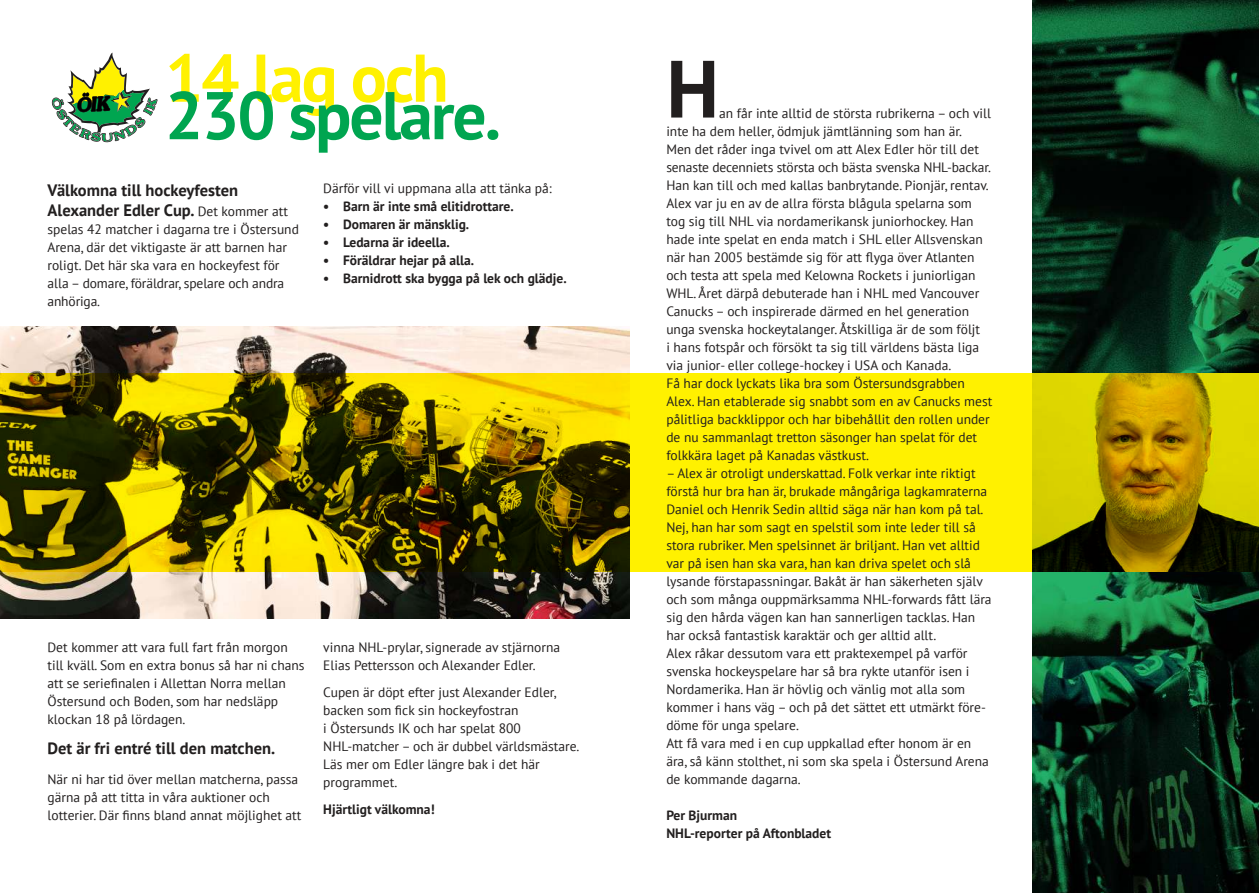
<style>
.page{position:relative;width:1259px;height:893px;background:#fff}
.page>*{position:absolute;margin:0;border:0;box-sizing:border-box;transform-origin:0 0}
.t1{font:700 81px "PT Sans";color:#221f1f}
.t2{font:700 67.35px "PT Sans";letter-spacing:-.03em;color:#00a550}
.t3{font:700 67.35px "PT Sans";letter-spacing:-.03em;color:#fff100}
.t4{font:700 16.5px/19.8px "PT Sans";color:#221f1f}
.t5{font:13.5px/18px "PT Sans";color:#221f1f}
.t6{font:700 13.5px/18px "PT Sans";color:#221f1f}
.s1{font-weight:400;font-size:13.5px}
</style>
<div class="page">
<img style="left:0;top:326px;width:629px;height:292px">
<img style="left:1032px;top:0;width:227px;height:893px">
<svg style="left:0;top:373px;width:1259px;height:198px;background:#a89900"></svg>
<svg style="left:52px;top:53px;width:105px;height:89px"></svg>
<h2 class="t3" style="left:165px;top:44px;width:285px">14 lag och</h2>
<h2 class="t2" style="left:165px;top:82px;width:338px">230 spelare.</h2>
<p class="t4" style="left:47px;top:181px;width:242px">Välkomna till hockeyfesten<br>Alexander Edler Cup. <span class="s1">Det kommer att</span></p>
<p class="t5" style="left:47px;top:221px;width:253px">spelas 42 matcher i dagarna tre i Östersund Arena, där det viktigaste är att barnen har roligt. Det här ska vara en hockeyfest för alla – domare, föräldrar, spelare och andra anhöriga.</p>
<p class="t5" style="left:323px;top:180px;width:230px">Därför vill vi uppmana alla att tänka på:</p>
<p class="t6" style="left:323px;top:198px;width:192px">• Barn är inte små elitidrottare.</p>
<p class="t6" style="left:323px;top:216px;width:147px">• Domaren är mänsklig.</p>
<p class="t6" style="left:323px;top:234px;width:128px">• Ledarna är ideella.</p>
<p class="t6" style="left:323px;top:252px;width:152px">• Föräldrar hejar på alla.</p>
<p class="t6" style="left:323px;top:270px;width:245px">• Barnidrott ska bygga på lek och glädje.</p>
<p class="t5" style="left:47px;top:638px;width:258px">Det kommer att vara full fart från morgon till kväll. Som en extra bonus så har ni chans att se seriefinalen i Allettan Norra mellan Östersund och Boden, som har nedsläpp klockan 18 på lördagen.</p>
<p class="t4" style="left:47px;top:738px;width:229px">Det är fri entré till den matchen.</p>
<p class="t5" style="left:47px;top:770px;width:255px">När ni har tid över mellan matcherna, passa gärna på att titta in våra auktioner och lotterier. Där finns bland annat möjlighet att</p>
<p class="t5" style="left:323px;top:638px;width:238px">vinna NHL-prylar, signerade av stjärnorna<br>Elias Pettersson och Alexander Edler.</p>
<p class="t5" style="left:323px;top:683px;width:258px">Cupen är döpt efter just Alexander Edler, backen som fick sin hockeyfostran<br>i Östersunds IK och har spelat 800<br>NHL-matcher – och är dubbel världsmästare.<br>Läs mer om Edler längre bak i det här programmet.</p>
<p class="t6" style="left:323px;top:800px;width:113px">Hjärtligt välkomna!</p>
<h1 class="t1" style="left:666px;top:48px;width:54px">H</h1>
<p class="t5" style="left:666px;top:104px;width:327px;text-indent:53px">an får inte alltid de största rubrikerna – och vill inte ha dem heller, ödmjuk jämtlänning som han är.<br>Men det råder inga tvivel om att Alex Edler hör till det senaste decenniets största och bästa svenska NHL-backar.<br>Han kan till och med kallas banbrytande. Pionjär, rentav.<br>Alex var ju en av de allra första blågula spelarna som tog sig till NHL via nordamerikansk juniorhockey. Han hade inte spelat en enda match i SHL eller Allsvenskan när han 2005 bestämde sig för att flyga över Atlanten och testa att spela med Kelowna Rockets i juniorligan WHL. Året därpå debuterade han i NHL med Vancouver Canucks – och inspirerade därmed en hel generation unga svenska hockeytalanger. Åtskilliga är de som följt<br>i hans fotspår och försökt ta sig till världens bästa liga via junior- eller college-hockey i USA och Kanada.<br>Få har dock lyckats lika bra som Östersundsgrabben Alex. Han etablerade sig snabbt som en av Canucks mest pålitliga backklippor och har bibehållit den rollen under de nu sammanlagt tretton säsonger han spelat för det folkkära laget på Kanadas västkust.</p>
<p class="t5" style="left:666px;top:464px;width:327px">– Alex är otroligt underskattad. Folk verkar inte riktigt förstå hur bra han är, brukade mångåriga lagkamraterna Daniel och Henrik Sedin alltid säga när han kom på tal.<br>Nej, han har som sagt en spelstil som inte leder till så stora rubriker. Men spelsinnet är briljant. Han vet alltid var på isen han ska vara, han kan driva spelet och slå lysande förstapassningar. Bakåt är han säkerheten själv och som många ouppmärksamma NHL-forwards fått lära sig den hårda vägen kan han sannerligen tacklas. Han har också fantastisk karaktär och ger alltid allt.<br>Alex råkar dessutom vara ett praktexempel på varför svenska hockeyspelare har så bra rykte utanför isen i Nordamerika. Han är hövlig och vänlig mot alla som kommer i hans väg – och på det sättet ett utmärkt före&shy;döme för unga spelare.<br>Att få vara med i en cup uppkallad efter honom är en ära, så känn stolthet, ni som ska spela i Östersund Arena de kommande dagarna.</p>
<p class="t6" style="left:666px;top:806px;width:166px">Per Bjurman<br>NHL-reporter på Aftonbladet</p>
</div>
